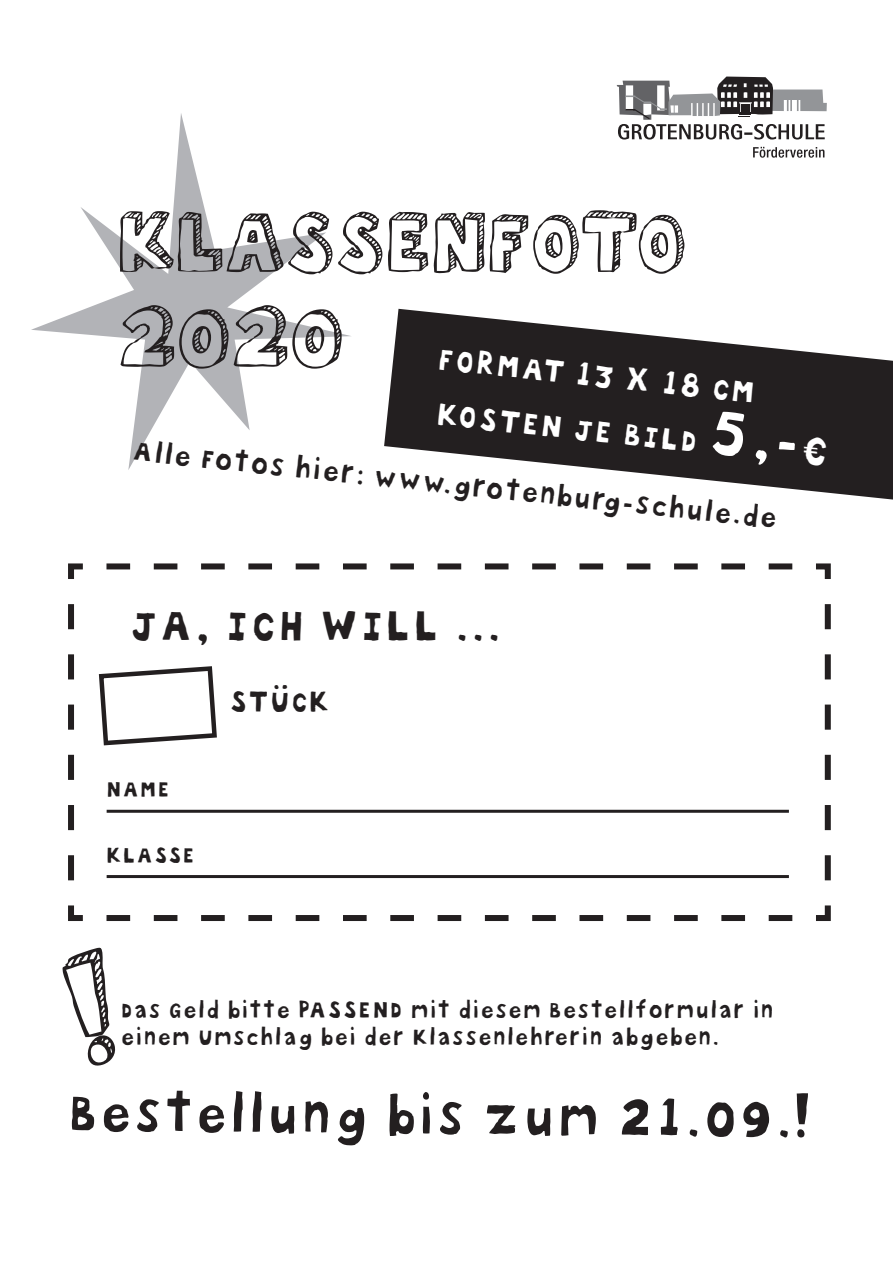
<style>
.page{position:relative;width:893px;height:1263px;background:#fff}
.page>*{position:absolute;margin:0;border:0;box-sizing:border-box;transform-origin:0 0}
.t1{font:79.05px/94.8px "Bokka Half Shadow OT";color:#231f20}
.t2{font:52.05px "Bokka Solid OT";letter-spacing:-.01em;color:#231f20}
.t3{font:45px "Bokka Solid OT";color:#231f20}
.t4{font:32.25px/54.8px "Bokka Solid OT";color:#fff}
.t5{font:30px "Bokka Solid OT";color:#231f20}
.t6{font:27.9px "Bokka Solid OT";color:#231f20}
.t7{font:22.5px/27px "Bokka Solid OT";color:#231f20}
.s1{font-size:60px}
.s2{font-size:45px}
.s3{font-size:24px}
</style>
<div class="page">
<svg style="left:384px;top:309px;width:509px;height:191px;fill:#231f20"></svg>
<svg style="left:31px;top:113px;width:320px;height:357px"></svg>
<svg style="left:62px;top:947px;width:54px;height:119px"></svg>
<svg style="left:68px;top:563px;width:763px;height:358px"></svg>
<svg style="left:617px;top:77px;width:210px;height:63px"></svg>
<svg style="left:753px;top:147px;width:71px;height:11px"></svg>
<h1 class="t1" style="left:118px;top:193px;width:571px">KLASSENFOTO<br>2020</h1>
<h3 class="t4" style="left:441px;top:331px;width:402px;rotate:6deg">FORMAT 13 X 18 CM<br>KOSTEN JE BILD <span class="s1">5,-</span><span class="s2">€</span></h3>
<p class="t6" style="left:135px;top:432px;width:648px;rotate:6deg">Alle Fotos hier: www.grotenburg-schule.de</p>
<h3 class="t3" style="left:130px;top:595px;width:375px">JA, ICH WILL ...</h3>
<p class="t7" style="left:107px;top:775px;width:61px">NAME</p>
<p class="t7" style="left:107px;top:841px;width:61px">KLASSE</p>
<h3 class="t5" style="left:230px;top:681px;width:103px">STÜCK</h3>
<p class="t7" style="left:121px;top:997px;width:655px">Das Geld bitte <span class="s3">passend</span> mit diesem Bestellformular in einem Umschlag bei der Klassenlehrerin abgeben.</p>
<h2 class="t2" style="left:69px;top:1081px;width:748px">Bestellung bis zum 21.09.!</h2>
</div>
